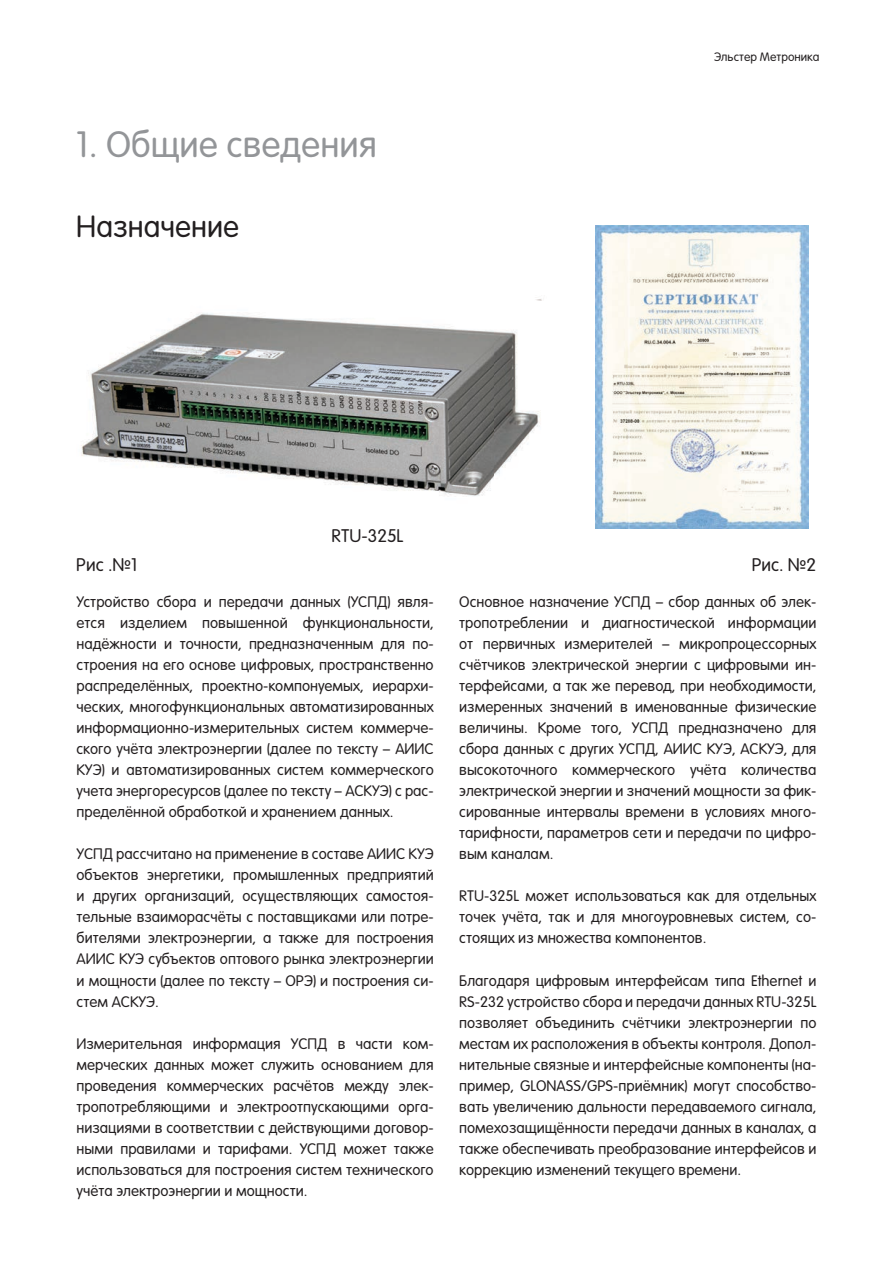
<style>
.page{position:relative;width:893px;height:1263px;background:#fff}
.page>*{position:absolute;margin:0;border:0;box-sizing:border-box;transform-origin:0 0}
.t1{font:300 36px "Sans Rounded";color:#939598}
.t2{font:300 30px "Sans Rounded";color:#231f20}
.t3{font:300 18px "Sans Rounded";color:#231f20}
.t4{font:300 15px/21px "Sans Rounded";color:#231f20;text-align:justify}
.t5{font:300 12px "Sans Rounded";color:#231f20}
</style>
<div class="page">
<img style="left:595px;top:225px;width:213px;height:303px">
<img style="left:81px;top:299px;width:461px;height:197px">
<h1 class="t1" style="left:76px;top:121px;width:302px">1. Общие сведения</h1>
<h2 class="t2" style="left:76px;top:207px;width:164px">Назначение</h2>
<p class="t3" style="left:331px;top:524px;width:74px">RTU-325L</p>
<p class="t5" style="left:714px;top:49px;width:107px">Эльстер Метроника</p>
<p class="t3" style="left:76px;top:553px;width:63px">Рис .№1</p>
<p class="t3" style="left:752px;top:553px;width:66px">Рис. №2</p>
<p class="t4" style="left:77px;top:591px;width:359px">Устройство сбора и передачи данных (УСПД) явля&shy;ется изделием повышенной функциональности, надёжности и точности, предназначенным для по&shy;строения на его основе цифровых, пространственно распределённых, проектно-компонуемых, иерархи&shy;ческих, многофункциональных автоматизированных информационно-измерительных систем коммерче&shy;ского учёта электроэнергии (далее по тексту – АИИС КУЭ) и автоматизированных систем коммерческого учета энергоресурсов (далее по тексту – АСКУЭ) с рас&shy;пределённой обработкой и хранением данных.</p>
<p class="t4" style="left:77px;top:843px;width:359px">УСПД рассчитано на применение в составе АИИС КУЭ объектов энергетики, промышленных предприятий и других организаций, осуществляющих самостоя&shy;тельные взаиморасчёты с поставщиками или потре&shy;бителями электроэнергии, а также для построения АИИС КУЭ субъектов оптового рынка электроэнергии и мощности (далее по тексту – ОРЭ) и построения си&shy;стем АСКУЭ.</p>
<p class="t4" style="left:77px;top:1032px;width:359px">Измерительная информация УСПД в части ком&shy;мерческих данных может служить основанием для проведения коммерческих расчётов между элек&shy;тропотребляющими и электроотпускающими орга&shy;низациями в соответствии с действующими договор&shy;ными правилами и тарифами. УСПД может также использоваться для построения систем технического учёта электроэнергии и мощности.</p>
<p class="t4" style="left:459px;top:591px;width:359px">Основное назначение УСПД – сбор данных об элек&shy;тропотреблении и диагностической информации от первичных измерителей – микропроцессорных счётчиков электрической энергии с цифровыми ин&shy;терфейсами, а так же перевод, при необходимости, измеренных значений в именованные физические величины. Кроме того, УСПД предназначено для сбора данных с других УСПД, АИИС КУЭ, АСКУЭ, для высокоточного коммерческого учёта количества электрической энергии и значений мощности за фик&shy;сированные интервалы времени в условиях много&shy;тарифности, параметров сети и передачи по цифро&shy;вым каналам.</p>
<p class="t4" style="left:459px;top:885px;width:359px">RTU-325L может использоваться как для отдельных точек учёта, так и для многоуровневых систем, со&shy;стоящих из множества компонентов.</p>
<p class="t4" style="left:459px;top:969px;width:359px">Благодаря цифровым интерфейсам типа Ethernet и RS-232 устройство сбора и передачи данных RTU-325L позволяет объединить счётчики электроэнергии по местам их расположения в объекты контроля. Допол&shy;нительные связные и интерфейсные компоненты (на&shy;пример, GLONASS/GPS-приёмник) могут способство&shy;вать увеличению дальности передаваемого сигнала, помехозащищённости передачи данных в каналах, а также обеспечивать преобразование интерфейсов и коррекцию изменений текущего времени.</p>
</div>
